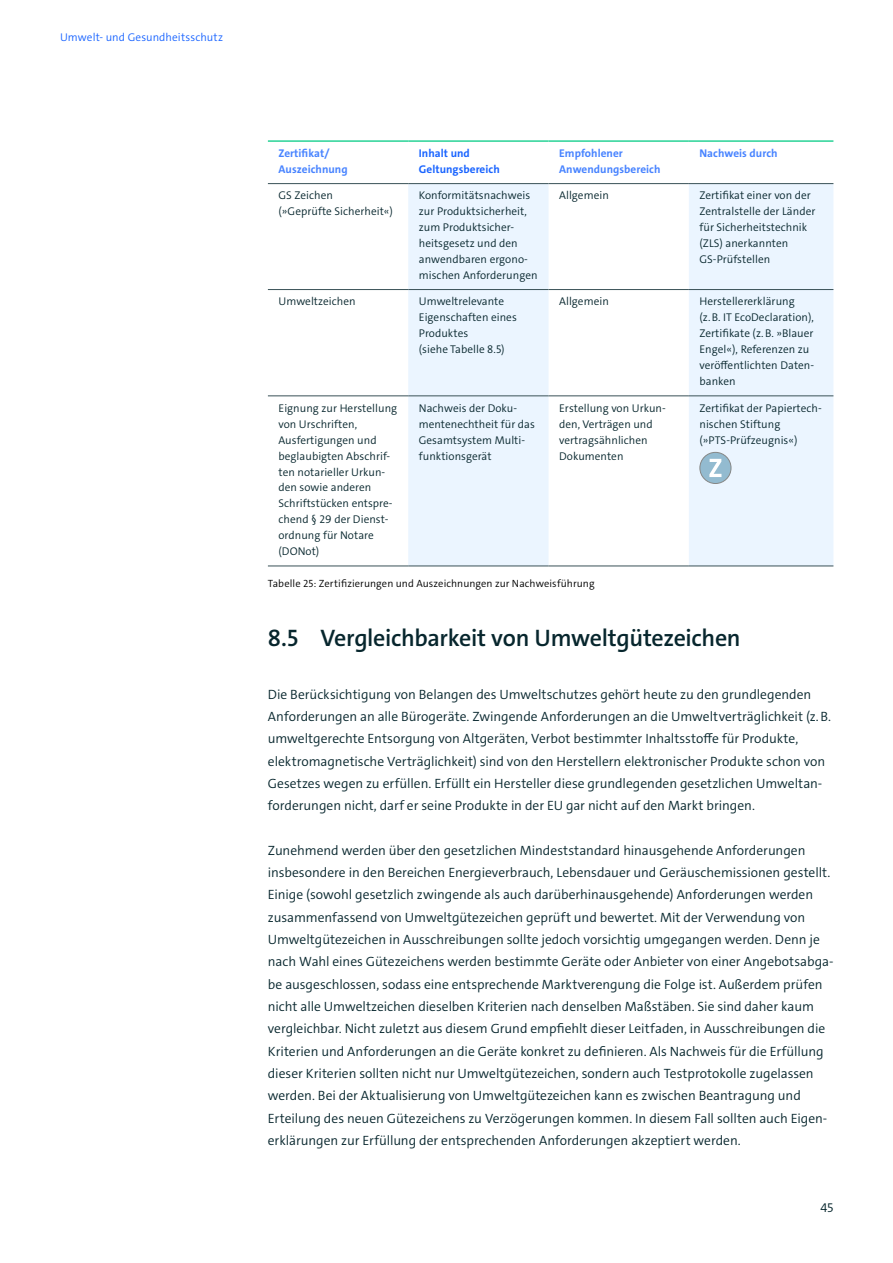
<style>
.page{position:relative;width:893px;height:1263px;background:#fff}
.page>*{position:absolute;margin:0;border:0;box-sizing:border-box;transform-origin:0 0}
.t1{font:600 24px "The Sans C4 s";letter-spacing:-.015em;color:#07262d}
.t2{font:300 13.5px/22.4px "The Sans C4 s";letter-spacing:-.005em;color:#07262d}
.t3{font:300 11.25px/15.9px "The Sans C4 s";letter-spacing:.005em;color:#07262d}
.t4{font:700 11.25px/15.9px "The Sans C4 s";letter-spacing:.005em;color:#4783ff}
.t5{font:300 11.25px "The Sans C4 s";letter-spacing:.01em;color:#1964ff}
.t6{font:700 11.25px/15.9px "The Sans C4 s";letter-spacing:.005em;color:#1964ff}
.t7{font:300 10.5px "The Sans C4 s";letter-spacing:.01em;color:#000}
</style>
<div class="page">
<svg style="left:268px;top:184px;width:140px;height:382px"></svg>
<div style="left:408px;top:184px;width:141px;height:382px;background:#ebf5ff"></div>
<div style="left:689px;top:184px;width:144px;height:382px;background:#ebf5ff"></div>
<hr style="left:268px;top:289px;width:140px;height:1px;background:#395157">
<hr style="left:408px;top:289px;width:141px;height:1px;background:#395157">
<hr style="left:549px;top:289px;width:140px;height:1px;background:#395157">
<hr style="left:689px;top:289px;width:144px;height:1px;background:#395157">
<hr style="left:268px;top:395px;width:140px;height:1px;background:#395157">
<hr style="left:408px;top:395px;width:141px;height:1px;background:#395157">
<hr style="left:549px;top:395px;width:140px;height:1px;background:#395157">
<hr style="left:689px;top:395px;width:144px;height:1px;background:#395157">
<hr style="left:268px;top:566px;width:140px;height:1px;background:#395157">
<hr style="left:408px;top:566px;width:141px;height:1px;background:#395157">
<hr style="left:549px;top:566px;width:140px;height:1px;background:#395157">
<hr style="left:689px;top:566px;width:144px;height:1px;background:#395157">
<hr style="left:268px;top:140px;width:140px;height:2px;background:#28d296">
<hr style="left:408px;top:140px;width:141px;height:2px;background:#28d296">
<hr style="left:549px;top:140px;width:140px;height:2px;background:#28d296">
<hr style="left:689px;top:140px;width:144px;height:2px;background:#28d296">
<hr style="left:268px;top:183px;width:140px;height:1px;background:#395157">
<hr style="left:408px;top:183px;width:141px;height:1px;background:#395157">
<hr style="left:549px;top:183px;width:140px;height:1px;background:#395157">
<hr style="left:689px;top:183px;width:144px;height:1px;background:#395157">
<div style="left:700px;top:452px;width:31px;height:31px;background:#93bbd0;border-radius:50%"></div>
<div style="left:699px;top:452px;width:32px;height:32px;border:1px solid #868786;border-radius:50%"></div>
<svg style="left:709px;top:459px;width:12px;height:18px"></svg>
<p class="t5" style="left:60px;top:30px;width:164px">Umwelt- und Gesundheitsschutz</p>
<p class="t4" style="left:279px;top:145px;width:71px">Zertifikat/<br>Auszeichnung</p>
<p class="t6" style="left:419px;top:145px;width:82px">Inhalt und<br>Geltungsbereich</p>
<p class="t4" style="left:559px;top:145px;width:103px">Empfohlener<br>Anwendungsbereich</p>
<p class="t4" style="left:699px;top:145px;width:80px">Nachweis durch</p>
<p class="t3" style="left:278px;top:187px;width:116px">GS Zeichen<br>(»Geprüfte Sicherheit«)</p>
<p class="t3" style="left:419px;top:187px;width:120px">Konformitätsnachweis zur Produktsicherheit, zum Produktsicher&shy;heitsgesetz und den anwendbaren ergono&shy;mischen Anforderungen</p>
<p class="t3" style="left:559px;top:187px;width:51px">Allgemein</p>
<p class="t3" style="left:699px;top:187px;width:117px">Zertifikat einer von der<br>Zentralstelle der Länder für Sicherheitstechnik (ZLS) anerkannten<br>GS-Prüfstellen</p>
<p class="t3" style="left:278px;top:294px;width:79px">Umweltzeichen</p>
<p class="t3" style="left:419px;top:294px;width:100px">Umweltrelevante<br>Eigenschaften eines<br>Produktes<br>(siehe Tabelle 8.5)</p>
<p class="t3" style="left:559px;top:294px;width:51px">Allgemein</p>
<p class="t3" style="left:699px;top:294px;width:116px">Herstellererklärung (z.B. IT EcoDeclaration),<br>Zertifikate (z.B. »Blauer<br>Engel«), Referenzen zu veröffentlichten Daten&shy;banken</p>
<p class="t3" style="left:278px;top:400px;width:120px">Eignung zur Herstellung von Urschriften,<br>Ausfertigungen und beglaubigten Abschrif&shy;ten notarieller Urkun&shy;den sowie anderen<br>Schriftstücken entspre&shy;chend § 29 der Dienst&shy;ordnung für Notare (DONot)</p>
<p class="t3" style="left:419px;top:400px;width:118px">Nachweis der Doku&shy;mentenechtheit für das<br>Gesamtsystem Multi&shy;funktionsgerät</p>
<p class="t3" style="left:559px;top:400px;width:108px">Erstellung von Urkun&shy;den, Verträgen und vertragsähnlichen<br>Dokumenten</p>
<p class="t3" style="left:699px;top:400px;width:124px">Zertifikat der Papiertech&shy;nischen Stiftung (»PTS-Prüfzeugnis«)</p>
<p class="t7" style="left:268px;top:577px;width:328px">Tabelle 25: Zertifizierungen und Auszeichnungen zur Nachweisführung</p>
<h1 class="t1" style="left:268px;top:623px;width:474px">8.5 Vergleichbarkeit von Umweltgütezeichen</h1>
<p class="t2" style="left:268px;top:683px;width:565px">Die Berücksichtigung von Belangen des Umweltschutzes gehört heute zu den grundlegenden Anforderungen an alle Bürogeräte. Zwingende Anforderungen an die Umweltverträglichkeit (z.B. umweltgerechte Entsorgung von Altgeräten, Verbot bestimmter Inhaltsstoffe für Produkte, elektromagnetische Verträglichkeit) sind von den Herstellern elektronischer Produkte schon von Gesetzes wegen zu erfüllen. Erfüllt ein Hersteller diese grundlegenden gesetzlichen Umweltan&shy;forderungen nicht, darf er seine Produkte in der EU gar nicht auf den Markt bringen.</p>
<p class="t2" style="left:268px;top:839px;width:567px">Zunehmend werden über den gesetzlichen Mindeststandard hinausgehende Anforderungen insbesondere in den Bereichen Energieverbrauch, Lebensdauer und Geräuschemissionen gestellt.<br>Einige (sowohl gesetzlich zwingende als auch darüberhinausgehende) Anforderungen werden zusammenfassend von Umweltgütezeichen geprüft und bewertet. Mit der Verwendung von Umweltgütezeichen in Ausschreibungen sollte jedoch vorsichtig umgegangen werden. Denn je nach Wahl eines Gütezeichens werden bestimmte Geräte oder Anbieter von einer Angebotsabga&shy;be ausgeschlossen, sodass eine entsprechende Marktverengung die Folge ist. Außerdem prüfen nicht alle Umweltzeichen dieselben Kriterien nach denselben Maßstäben. Sie sind daher kaum vergleichbar. Nicht zuletzt aus diesem Grund empfiehlt dieser Leitfaden, in Ausschreibungen die Kriterien und Anforderungen an die Geräte konkret zu definieren. Als Nachweis für die Erfüllung dieser Kriterien sollten nicht nur Umweltgütezeichen, sondern auch Testprotokolle zugelassen werden. Bei der Aktualisierung von Umweltgütezeichen kann es zwischen Beantragung und Erteilung des neuen Gütezeichens zu Verzögerungen kommen. In diesem Fall sollten auch Eigen&shy;erklärungen zur Erfüllung der entsprechenden Anforderungen akzeptiert werden.</p>
<p class="t2" style="left:820px;top:1196px;width:14px">45</p>
</div>
